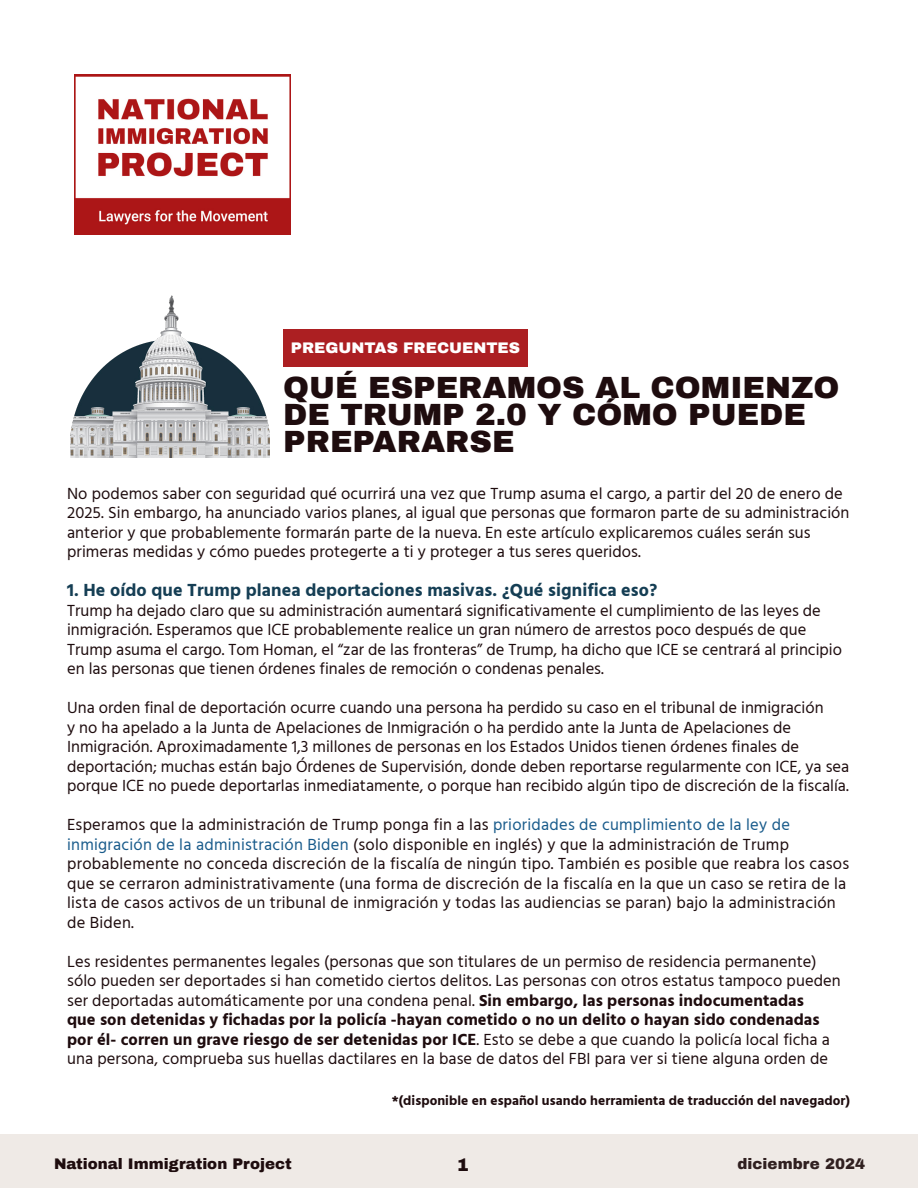
<style>
.page{position:relative;width:918px;height:1188px;background:#fff}
.page>*{position:absolute;margin:0;border:0;box-sizing:border-box;transform-origin:0 0}
.t1{font:900 30px/27px "Archivo";color:#1e0c0e;scale:1.04 1}
.QUESTION{font:700 18px "Hind";letter-spacing:.005em;color:#153e54}
.t2{font:900 18px "Archivo";color:#1e0c0e}
.Paragraph{font:16.5px/19.5px "Hind";letter-spacing:.005em;color:#1e0c0e}
.QUESTION-2{font:16.5px/19.5px "Hind";color:#1e0c0e}
.t3{font:900 15px "Archivo";color:#1e0c0e}
.t4{font:900 15px "Archivo";color:#fff;scale:1.04 1}
.t5{font:900 15px "Archivo";letter-spacing:.005em;color:#302020}
.Paragraph-2{font:700 13.5px "Hind";letter-spacing:.005em;color:#1e0c0e}
.s1{color:#195b8b}
.s2{font-weight:700}
</style>
<div class="page">
<div style="left:0;top:1135px;width:918px;height:53px;background:#efeae6"></div>
<img style="left:74px;top:74px;width:216px;height:161px">
<div style="left:283px;top:329px;width:245px;height:37px;background:#ac1f22"></div>
<img style="left:70px;top:295px;width:199px;height:163px">
<h1 class="t4" style="left:291px;top:338px;width:222px">PREGUNTAS FRECUENTES</h1>
<h1 class="t1" style="left:283px;top:374px;width:536px">QUÉ ESPERAMOS AL COMIENZO<br>DE TRUMP 2.0 Y CÓMO PUEDE<br>PREPARARSE</h1>
<p class="Paragraph" style="left:67px;top:484px;width:784px">No podemos saber con seguridad qué ocurrirá una vez que Trump asuma el cargo, a partir del 20 de enero de 2025. Sin embargo, ha anunciado varios planes, al igual que personas que formaron parte de su administración anterior y que probablemente formarán parte de la nueva. En este artículo explicaremos cuáles serán sus primeras medidas y cómo puedes protegerte a ti y proteger a tus seres queridos.</p>
<p class="QUESTION" style="left:67px;top:580px;width:592px">1. He oído que Trump planea deportaciones masivas. ¿Qué significa eso?</p>
<p class="QUESTION-2" style="left:67px;top:601px;width:776px">Trump ha dejado claro que su administración aumentará significativamente el cumplimiento de las leyes de inmigración. Esperamos que ICE probablemente realice un gran número de arrestos poco después de que Trump asuma el cargo. Tom Homan, el “zar de las fronteras” de Trump, ha dicho que ICE se centrará al principio en las personas que tienen órdenes finales de remoción o condenas penales.</p>
<p class="QUESTION-2" style="left:67px;top:699px;width:784px">Una orden final de deportación ocurre cuando una persona ha perdido su caso en el tribunal de inmigración<br>y no ha apelado a la Junta de Apelaciones de Inmigración o ha perdido ante la Junta de Apelaciones de Inmigración. Aproximadamente 1,3 millones de personas en los Estados Unidos tienen órdenes finales de deportación; muchas están bajo Órdenes de Supervisión, donde deben reportarse regularmente con ICE, ya sea porque ICE no puede deportarlas inmediatamente, o porque han recibido algún tipo de discreción de la fiscalía.</p>
<p class="Paragraph" style="left:67px;top:816px;width:784px">Esperamos que la administración de Trump ponga fin a las <span class="s1">prioridades de cumplimiento de la ley de inmigración de la administración Biden</span> (solo disponible en inglés) y que la administración de Trump probablemente no conceda discreción de la fiscalía de ningún tipo. También es posible que reabra los casos que se cerraron administrativamente (una forma de discreción de la fiscalía en la que un caso se retira de la lista de casos activos de un tribunal de inmigración y todas las audiencias se paran) bajo la administración de Biden.</p>
<p class="Paragraph" style="left:67px;top:952px;width:775px">Les residentes permanentes legales (personas que son titulares de un permiso de residencia permanente) sólo pueden ser deportades si han cometido ciertos delitos. Las personas con otros estatus tampoco pueden ser deportadas automáticamente por una condena penal. <span class="s2">Sin embargo, las personas indocumentadas<br>que son detenidas y fichadas por la policía -hayan cometido o no un delito o hayan sido condenadas por él- corren un grave riesgo de ser detenidas por ICE</span>. Esto se debe a que cuando la policía local ficha a una persona, comprueba sus huellas dactilares en la base de datos del FBI para ver si tiene alguna orden de</p>
<p class="Paragraph-2" style="left:392px;top:1092px;width:460px">*(disponible en español usando herramienta de traducción del navegador)</p>
<p class="t3" style="left:54px;top:1154px;width:239px">National Immigration Project</p>
<p class="t2" style="left:457px;top:1154px;width:14px">1</p>
<p class="t5" style="left:737px;top:1154px;width:129px">diciembre 2024</p>
</div>
